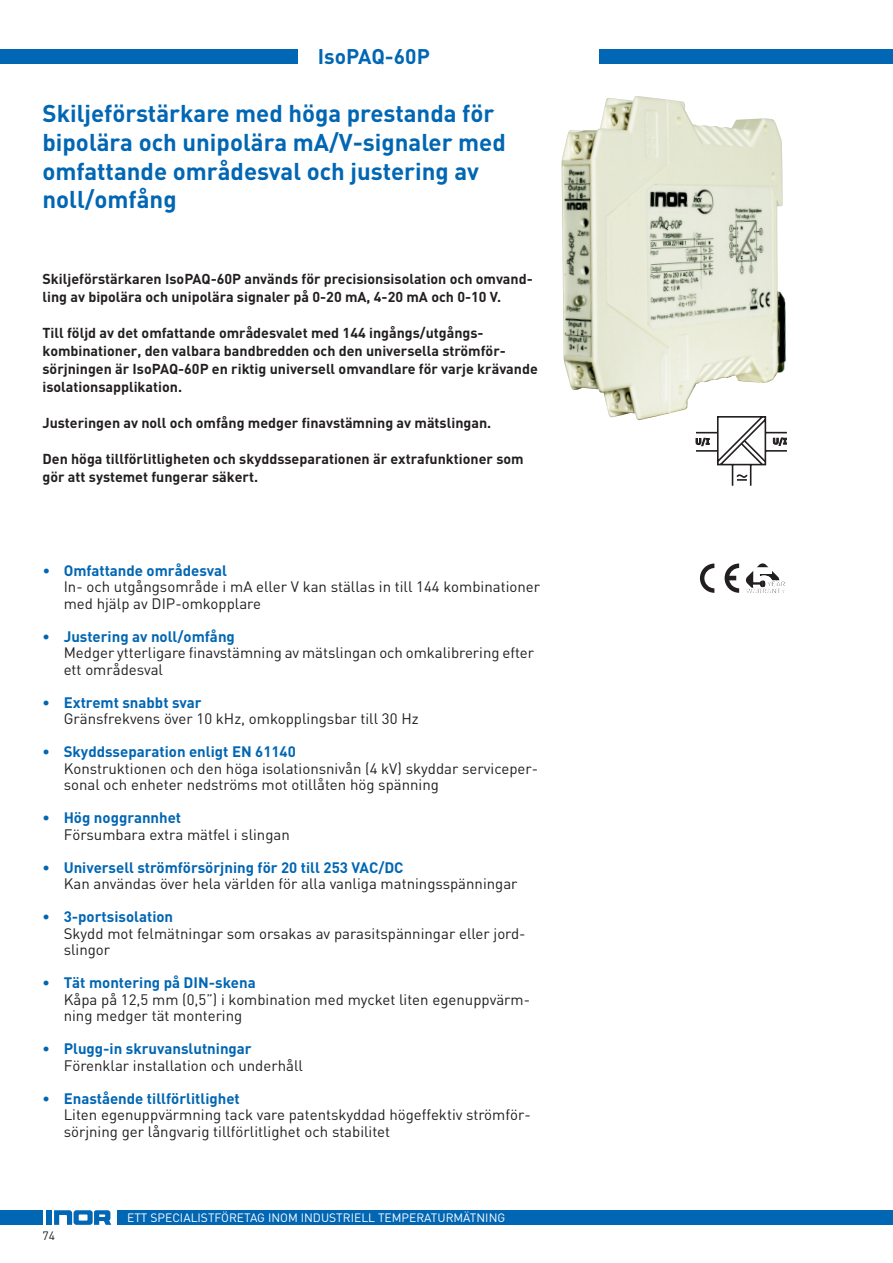
<style>
.page{position:relative;width:893px;height:1263px;background:#fff}
.page>*{position:absolute;margin:0;border:0;box-sizing:border-box;transform-origin:0 0}
.t1{font:700 24px/28.8px "DIN";color:#0166b3}
.t2{font:700 21px "DIN";color:#0166b3}
.t3{font:15px/16.5px "DIN";color:#231f20}
.t4{font:700 15px "DIN";color:#0166b3}
.t5{font:700 14.25px/18px "DIN";color:#231f20}
.t6{font:12px "DIN";color:#fff}
.t7{font:12px "DIN";color:#231f20}
.s1{color:#0166b3}
.s2{font-weight:700;color:#0166b3}
</style>
<div class="page">
<div style="left:46px;top:1210px;width:6px;height:15px;background:#0166b3"></div>
<svg style="left:54px;top:1210px;width:57px;height:15px"></svg>
<div style="left:118px;top:1210px;width:775px;height:15px;background:#0166b3"></div>
<div style="left:0;top:49px;width:298px;height:15px;background:#0166b3"></div>
<div style="left:600px;top:49px;width:293px;height:15px;background:#0166b3"></div>
<div style="left:0;top:1210px;width:43px;height:15px;background:#0166b3"></div>
<img style="left:562px;top:96px;width:224px;height:324px">
<svg style="left:696px;top:416px;width:91px;height:70px"></svg>
<svg style="left:700px;top:563px;width:14px;height:30px"></svg>
<svg style="left:725px;top:563px;width:14px;height:30px"></svg>
<svg style="left:746px;top:563px;width:39px;height:30px"></svg>
<h2 class="t2" style="left:318px;top:43px;width:114px">IsoPAQ-60P</h2>
<h1 class="t1" style="left:42px;top:98px;width:465px">Skiljeförstärkare med höga prestanda för bipolära och unipolära mA/V-signaler med omfattande områdesval och justering av noll/omfång</h1>
<p class="t5" style="left:42px;top:269px;width:492px">Skiljeförstärkaren IsoPAQ-60P används för precisionsisolation och omvand&shy;ling av bipolära och unipolära signaler på 0-20 mA, 4-20 mA och 0-10 V.</p>
<p class="t5" style="left:42px;top:323px;width:497px">Till följd av det omfattande områdesvalet med 144 ingångs/utgångs&shy;kombinationer, den valbara bandbredden och den universella strömför&shy;sörjningen är IsoPAQ-60P en riktig universell omvandlare för varje krävande isolationsapplikation.</p>
<p class="t5" style="left:42px;top:413px;width:450px">Justeringen av noll och omfång medger finavstämning av mätslingan.</p>
<p class="t5" style="left:42px;top:449px;width:483px">Den höga tillförlitligheten och skyddsseparationen är extrafunktioner som gör att systemet fungerar säkert.</p>
<p class="t3" style="left:64px;top:562px;width:478px;text-indent:-21px"><span class="s1">•</span> <span class="s2">Omfattande områdesval<br></span>In- och utgångsområde i mA eller V kan ställas in till 144 kombinationer med hjälp av DIP-omkopplare</p>
<p class="t4" style="left:42px;top:627px;width:194px">• Justering av noll/omfång</p>
<p class="t3" style="left:64px;top:644px;width:472px">Medger ytterligare finavstämning av mätslingan och omkalibrering efter ett områdesval</p>
<p class="t4" style="left:42px;top:693px;width:161px">• Extremt snabbt svar</p>
<p class="t3" style="left:64px;top:710px;width:356px">Gränsfrekvens över 10 kHz, omkopplingsbar till 30 Hz</p>
<p class="t4" style="left:42px;top:742px;width:255px">• Skyddsseparation enligt EN 61140</p>
<p class="t3" style="left:64px;top:760px;width:476px">Konstruktionen och den höga isolationsnivån (4 kV) skyddar serviceper&shy;sonal och enheter nedströms mot otillåten hög spänning</p>
<p class="t4" style="left:42px;top:808px;width:140px">• Hög noggrannhet</p>
<p class="t3" style="left:64px;top:826px;width:228px">Försumbara extra mätfel i slingan</p>
<p class="t4" style="left:42px;top:858px;width:363px">• Universell strömförsörjning för 20 till 253 VAC/DC</p>
<p class="t3" style="left:64px;top:875px;width:455px">Kan användas över hela världen för alla vanliga matningsspänningar</p>
<p class="t4" style="left:42px;top:907px;width:132px">• 3-portsisolation</p>
<p class="t3" style="left:64px;top:925px;width:463px">Skydd mot felmätningar som orsakas av parasitspänningar eller jord&shy;slingor</p>
<p class="t4" style="left:42px;top:973px;width:215px">• Tät montering på DIN-skena</p>
<p class="t3" style="left:64px;top:991px;width:468px">Kåpa på 12,5 mm (0,5”) i kombination med mycket liten egenuppvärm&shy;ning medger tät montering</p>
<p class="t4" style="left:42px;top:1039px;width:211px">• Plugg-in skruvanslutningar</p>
<p class="t3" style="left:64px;top:1057px;width:241px">Förenklar installation och underhåll</p>
<p class="t4" style="left:42px;top:1089px;width:199px">• Enastående tillförlitlighet</p>
<p class="t3" style="left:64px;top:1106px;width:469px">Liten egenuppvärmning tack vare patentskyddad högeffektiv strömför&shy;sörjning ger långvarig tillförlitlighet och stabilitet</p>
<p class="t7" style="left:42px;top:1228px;width:14px">74</p>
<p class="t6" style="left:127px;top:1210px;width:31px">Ettt sispecialist</p>
<p class="t6" style="left:215px;top:1210px;width:15px">företag</p>
<p class="t6" style="left:268px;top:1210px;width:53px">inom inldustriell</p>
<p class="t6" style="left:378px;top:1210px;width:32px">temrperatur</p>
<p class="t6" style="left:453px;top:1210px;width:51px">mätni ng</p>
</div>
